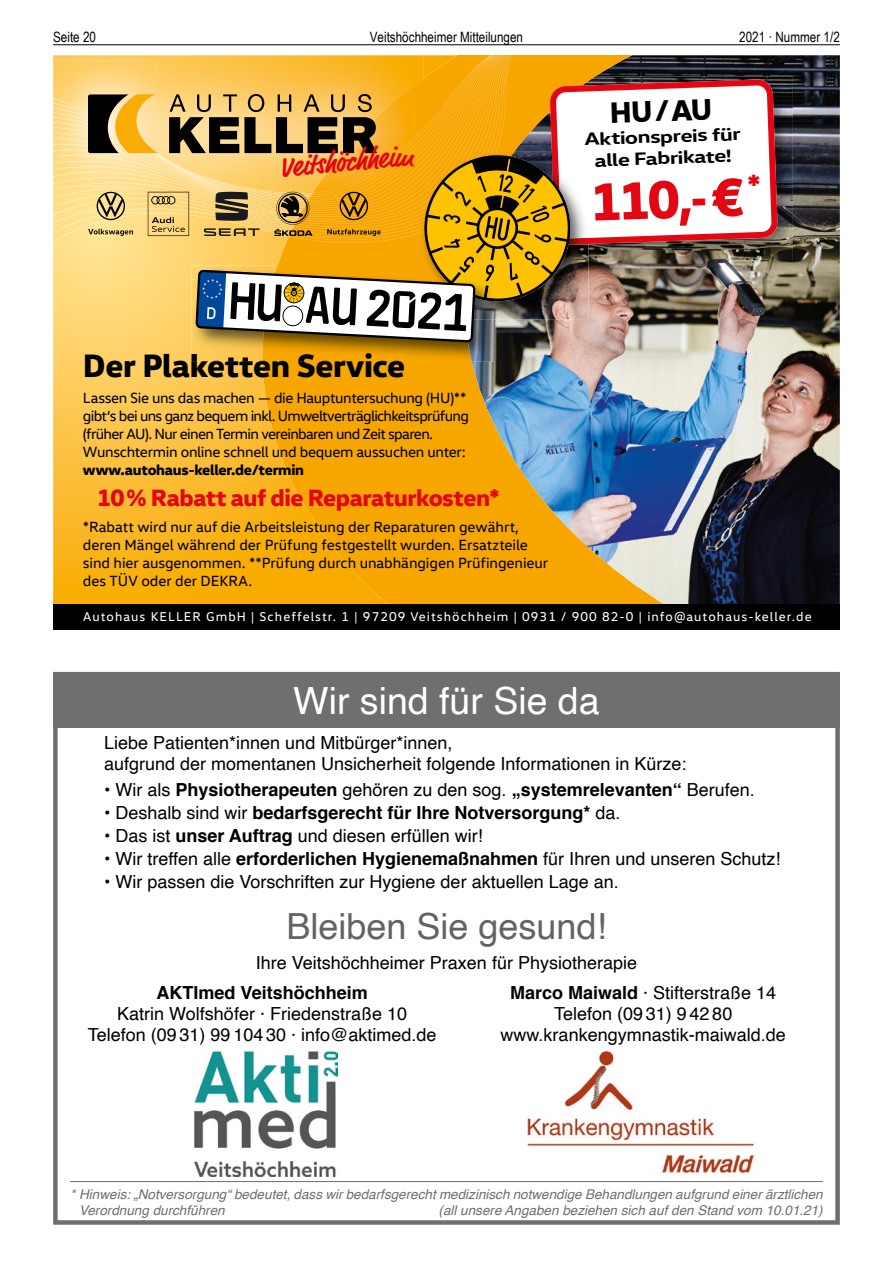
<style>
.page{position:relative;width:893px;height:1263px;background:#fff}
.page>*{position:absolute;margin:0;border:0;box-sizing:border-box;transform-origin:0 0}
.t1{font:800 54px "VW Head";color:#e30613}
.t2{font:51.3px "Euro Plate";color:#000}
.t3{font:37.5px "Helvetica";color:#fff}
.t4{font:36px "Helvetica";color:#646363}
.t5{font:800 33px "VW Head";letter-spacing:-.01em;color:#000}
.t6{font:800 30px "VW Head";color:#000}
.t7{font:700 28.35px "Market Pro";color:#e30613}
.t8{font:800 24px "VW Head";letter-spacing:-.02em;color:#e30613}
.t9{font:18px/21px "Helvetica";color:#000}
.t10{font:700 18px "Helvetica";color:#000}
.t11{font:700 18px/21.6px "VW Head";color:#000;text-align:center;scale:1.25 1}
.t12{font:15px/18px "VW Head";letter-spacing:-.015em;color:#000}
.t13{font:800 15px "VW Head";letter-spacing:-.02em;color:#000}
.t14{font:14.25px "Arial Narrow";color:#000}
.t15{font:italic 13.5px/16.2px "Helvetica";color:#706f6f}
.t16{font:12.9px "VW Head";letter-spacing:.08em;color:#fff}
.s1{font-weight:400}
.s2{font-weight:700}
</style>
<div class="page">
<hr style="left:53px;top:44px;width:787px;height:1px;background:#000">
<div style="left:53px;top:672px;width:787px;height:553px;border:4px solid #706f6f"></div>
<img style="left:195px;top:1051px;width:142px;height:125px">
<img style="left:527px;top:1050px;width:228px;height:124px">
<div style="left:53px;top:672px;width:787px;height:55px;background:#706f6f"></div>
<hr style="left:70px;top:1181px;width:753px;height:1px;background:#706f6f">
<svg style="left:53px;top:344px;width:210px;height:260px;background:#fbbc32"></svg>
<img style="left:670px;top:55px;width:170px;height:549px">
<svg style="left:263px;top:344px;width:407px;height:260px;background:#cba23f"></svg>
<img style="left:778px;top:76px;width:15px;height:46px">
<img style="left:778px;top:122px;width:15px;height:138px">
<div style="left:53px;top:604px;width:787px;height:25px;background:#000"></div>
<img style="left:191px;top:344px;width:72px;height:9px">
<img style="left:472px;top:344px;width:23px;height:18px">
<img style="left:263px;top:344px;width:209px;height:18px">
<img style="left:191px;top:353px;width:72px;height:9px">
<img style="left:263px;top:353px;width:141px;height:9px">
<img style="left:53px;top:55px;width:725px;height:289px">
<p class="t14" style="left:53px;top:27px;width:44px">Seite 20</p>
<p class="t14" style="left:370px;top:27px;width:155px">Veitshöchheimer Mitteilungen</p>
<p class="t14" style="left:739px;top:27px;width:102px">2021 · Nummer 1/2</p>
<h3 class="t7" style="left:277px;top:148px;width:136px;rotate:-5deg">Veitshöchheim</h3>
<h2 class="t2" style="left:231px;top:271px;width:240px;rotate:3deg">HU AU 2021</h2>
<h3 class="t6" style="left:609px;top:92px;width:104px;rotate:-2deg">HU / AU</h3>
<p class="t11" style="left:584px;top:128px;width:126px;rotate:-2deg">Aktionspreis für alle Fabrikate!</p>
<h1 class="t1" style="left:589px;top:166px;width:173px;rotate:-2deg">110,- € <sup>*</sup></h1>
<h3 class="t5" style="left:83px;top:343px;width:324px">Der Plaketten Service</h3>
<p class="t12" style="left:83px;top:388px;width:387px">Lassen Sie uns das machen — die Hauptuntersuchung (HU)** gibt‘s bei uns ganz bequem inkl. Umweltverträglichkeitsprüfung (früher AU). Nur einen Termin vereinbaren und Zeit sparen.<br>Wunschtermin online schnell und bequem aussuchen unter:</p>
<p class="t13" style="left:83px;top:459px;width:223px">www.autohaus-keller.de/termin</p>
<h3 class="t8" style="left:97px;top:481px;width:404px">10 % Rabatt auf die Reparaturkosten*</h3>
<p class="t12" style="left:83px;top:518px;width:467px">*Rabatt wird nur auf die Arbeitsleistung der Reparaturen gewährt, deren Mängel während der Prüfung festgestellt wurden. Ersatzteile sind hier ausgenommen. **Prüfung durch unabhängigen Prüfingenieur des TÜV oder der DEKRA.</p>
<p class="t16" style="left:83px;top:608px;width:730px">Autohaus KELLER GmbH | Scheffelstr. 1 | 97209 Veitshöchheim | 0931 / 900 82-0 | info@autohaus-keller.de</p>
<h3 class="t3" style="left:293px;top:671px;width:308px">Wir sind für Sie da</h3>
<p class="t9" style="left:104px;top:733px;width:584px">Liebe Patienten*innen und Mitbürger*innen,<br>aufgrund der momentanen Unsicherheit folgende Informationen in Kürze:</p>
<p class="t10" style="left:104px;top:775px;width:652px"><span class="s1">• Wir als</span> Physiotherapeuten <span class="s1">gehören zu den sog.</span> „systemrelevanten“ <span class="s1">Berufen.</span></p>
<p class="t10" style="left:104px;top:798px;width:518px"><span class="s1">• Deshalb sind wir</span> bedarfsgerecht für Ihre Notversorgung* <span class="s1">da.</span></p>
<p class="t9" style="left:104px;top:825px;width:380px">• Das ist <span class="s2">unser Auftrag</span> und diesen erfüllen wir!</p>
<p class="t9" style="left:104px;top:849px;width:678px">• Wir treffen alle <span class="s2">erforderlichen Hygienemaßnahmen</span> für Ihren und unseren Schutz!</p>
<p class="t9" style="left:104px;top:872px;width:516px">• Wir passen die Vorschriften zur Hygiene der aktuellen Lage an.</p>
<h3 class="t4" style="left:286px;top:899px;width:322px">Bleiben Sie gesund!</h3>
<p class="t9" style="left:256px;top:953px;width:383px">Ihre Veitshöchheimer Praxen für Physiotherapie</p>
<p class="t10" style="left:157px;top:978px;width:213px">AKTImed Veitshöchheim</p>
<p class="t9" style="left:510px;top:982px;width:268px"><span class="s2">Marco Maiwald</span> · Stifterstraße 14</p>
<p class="t9" style="left:117px;top:1003px;width:291px">Katrin Wolfshöfer · Friedenstraße 10</p>
<p class="t9" style="left:554px;top:1003px;width:180px">Telefon (09 31) 9 42 80</p>
<p class="t9" style="left:88px;top:1024px;width:350px">Telefon (09 31) 99 104 30 · info@aktimed.de</p>
<p class="t9" style="left:501px;top:1024px;width:287px">www.krankengymnastik-maiwald.de</p>
<p class="t15" style="left:79px;top:1186px;width:745px;text-indent:-9px">* Hinweis: „Notversorgung“ bedeutet, dass wir bedarfsgerecht medizinisch notwendige Behandlungen aufgrund einer ärztlichen<br>Verordnung durchführen</p>
<p class="t15" style="left:438px;top:1202px;width:386px">(all unsere Angaben beziehen sich auf den Stand vom 10.01.21)</p>
</div>
